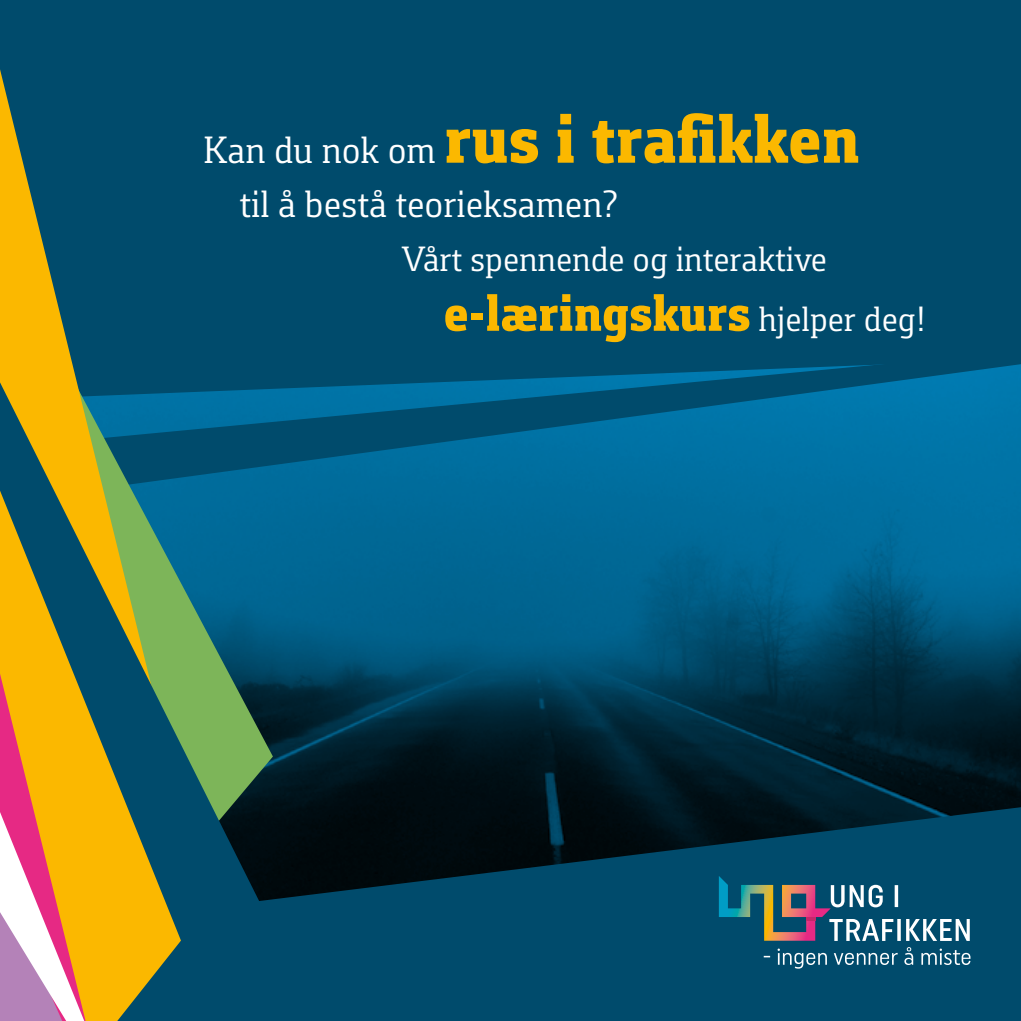
<style>
.page{position:relative;width:1021px;height:1021px;background:#fff}
.page>*{position:absolute;margin:0;border:0;box-sizing:border-box;transform-origin:0 0}
.t1{font:800 72px "Foral Pro";color:#fbb800}
.t2{font:800 54px "Foral Pro";color:#fbb800}
.t3{font:39px "Foral Pro";color:#fff}
.t4{font:36px "Foral Pro";color:#fff}
.s1{font-weight:400;font-size:39px;color:#fff}
.s2{font-weight:400;font-size:36px;color:#fff}
</style>
<div class="page">
<div style="left:0;top:0;width:1020px;height:1020px;background:#004b6c"></div>
<img style="left:319px;top:502px;width:701px;height:392px">
<svg style="left:319px;top:364px;width:701px;height:138px;fill:#0070a2"></svg>
<svg style="left:0;top:69px;width:77px;height:313px"></svg>
<svg style="left:0;top:382px;width:319px;height:638px"></svg>
<svg style="left:0;top:565px;width:91px;height:455px;background:#d69b4e"></svg>
<svg style="left:718px;top:875px;width:251px;height:65px"></svg>
<svg style="left:763px;top:947px;width:207px;height:21px"></svg>
<p class="t1" style="left:204px;top:94px;width:657px"><span class="s1">Kan du nok om</span> rus i trafikken</p>
<p class="t3" style="left:240px;top:180px;width:379px">til å bestå teorieksamen?</p>
<p class="t4" style="left:402px;top:237px;width:427px">Vårt spennende og interaktive</p>
<p class="t2" style="left:444px;top:279px;width:484px">e-læringskurs <span class="s2">hjelper deg!</span></p>
</div>
